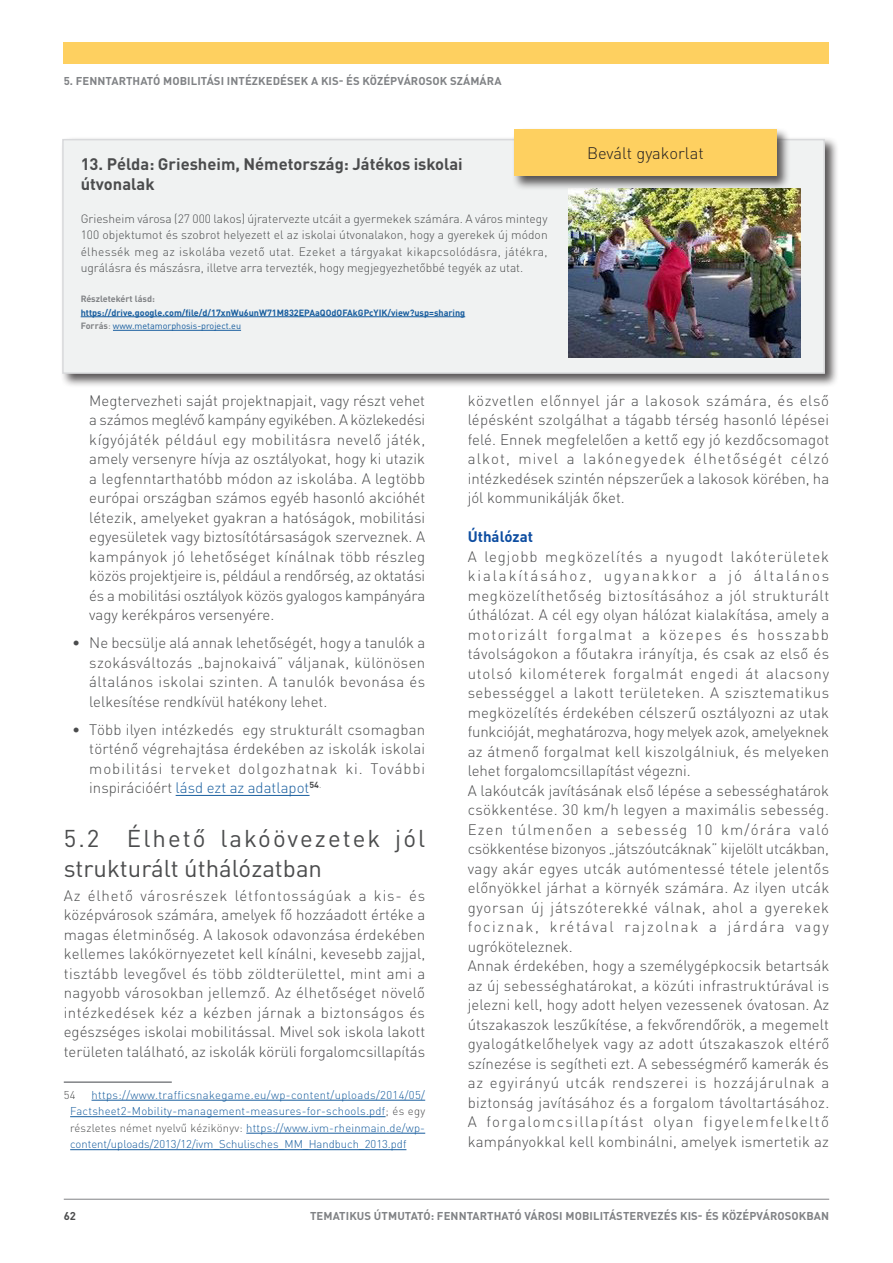
<style>
.page{position:relative;width:893px;height:1263px;background:#fff}
.page>*{position:absolute;margin:0;border:0;box-sizing:border-box;transform-origin:0 0}
.Level_2_headline_cop{font:24px/30px "DIN Pro";color:#4b4c4d}
.Box_title{font:700 16.5px/19.5px "DIN Pro";color:#4b4c4d}
.t1{font:300 16.5px "DIN Pro";color:#231f20}
.regular_text{font:300 15px/19.5px "DIN Pro";color:#4b4c4d;text-align:justify}
.Level_4_headline{font:700 15px "DIN Pro";color:#0d4da1}
.box_and_table_regula{font:300 12px/16.5px "DIN Pro";color:#4b4c4d;text-align:justify}
.Footnote_regular{font:300 11.25px/16.5px "DIN Pro";color:#175d9e;text-align:justify}
.t2{font:700 11.25px "DIN Pro";letter-spacing:.01em;color:#808285}
.t3{font:700 11.25px "DIN Pro";color:#4b4c4d}
.Footnote_regular-2{font:300 11.25px "DIN Pro";color:#4b4c4d}
.Reference_in_box{font:700 9px "DIN Pro";color:#175d9e}
.Reference_in_box-2{font:9px "DIN Pro";color:#175d9e}
.Reference_in_box-3{font:700 9px "DIN Pro";color:#808285}
.s1{font-weight:700;color:#808285}
.s2{color:#808285}
.s3{color:#175d9e}
.s4{color:#4b4c4d}
</style>
<div class="page">
<hr style="left:64px;top:1199px;width:765px;height:1px;background:#808285">
<div style="left:64px;top:43px;width:765px;height:21px;background:#fed060"></div>
<hr style="left:176px;top:795px;width:134px;height:1px;background:#175d9e">
<hr style="left:64px;top:1081px;width:108px;height:2px;background:#808285">
<hr style="left:92px;top:1100px;width:333px;height:1px;background:#175d9e">
<hr style="left:70px;top:1116px;width:316px;height:1px;background:#175d9e">
<hr style="left:246px;top:1133px;width:179px;height:1px;background:#175d9e">
<hr style="left:70px;top:1149px;width:336px;height:1px;background:#175d9e">
<div style="left:60px;top:137px;width:779px;height:251px;background:#231f20;opacity:.75"></div>
<div style="left:63px;top:140px;width:761px;height:233px;background:#f0f2f2"></div>
<hr style="left:81px;top:316px;width:384px;height:1px;background:#175d9e">
<hr style="left:113px;top:330px;width:128px;height:1px;background:#175d9e">
<div style="left:62px;top:139px;width:763px;height:235px;border:2px solid #d8d9db"></div>
<img style="left:569px;top:189px;width:231px;height:169px">
<div style="left:512px;top:127px;width:279px;height:63px;background:#231f20;opacity:.75"></div>
<div style="left:514px;top:129px;width:263px;height:47px;background:#fed060"></div>
<p class="t2" style="left:64px;top:72px;width:439px">5. FENNTARTHATÓ MOBILITÁSI INTÉZKEDÉSEK A KIS- ÉS KÖZÉPVÁROSOK SZÁMÁRA</p>
<p class="Box_title" style="left:81px;top:152px;width:384px">13. Példa: Griesheim, Németország: Játékos iskolai útvonalak</p>
<p class="box_and_table_regula" style="left:81px;top:209px;width:468px">Griesheim városa (27 000 lakos) újratervezte utcáit a gyermekek számára. A város mintegy 100 objektumot és szobrot helyezett el az iskolai útvonalakon, hogy a gyerekek új módon élhessék meg az iskolába vezető utat. Ezeket a tárgyakat kikapcsolódásra, játékra, ugrálásra és mászásra, illetve arra tervezték, hogy megjegyezhetőbbé tegyék az utat.</p>
<p class="Reference_in_box-3" style="left:81px;top:291px;width:76px">Részletekért lásd:</p>
<p class="Reference_in_box" style="left:81px;top:305px;width:386px">https://drive.google.com/file/d/17xnWu6unW71M832EPAaQOdOFAkGPcYIK/view?usp=sharing</p>
<p class="Reference_in_box-2" style="left:81px;top:319px;width:162px"><span class="s1">Forrás</span><span class="s2">:</span> www. metamorphosis-project.eu</p>
<p class="t1" style="left:587px;top:142px;width:118px">Bevált gyakorlat</p>
<p class="regular_text" style="left:89px;top:390px;width:338px">Megtervezheti saját projektnapjait, vagy részt vehet a számos meglévő kampány egyikében. A közlekedési kígyójáték például egy mobilitásra nevelő játék, amely versenyre hívja az osztályokat, hogy ki utazik a legfenntarthatóbb módon az iskolába. A legtöbb európai országban számos egyéb hasonló akcióhét létezik, amelyeket gyakran a hatóságok, mobilitási egyesületek vagy biztosítótársaságok szerveznek. A kampányok jó lehetőséget kínálnak több részleg közös projektjeire is, például a rendőrség, az oktatási és a mobilitási osztályok közös gyalogos kampányára vagy kerékpáros versenyére.</p>
<p class="regular_text" style="left:89px;top:633px;width:338px;text-indent:-17px">• Ne becsülje alá annak lehetőségét, hogy a tanulók a szokásváltozás „bajnokaivá” váljanak, különösen általános iskolai szinten. A tanulók bevonása és lelkesítése rendkívül hatékony lehet.</p>
<p class="regular_text" style="left:89px;top:719px;width:338px;text-indent:-17px">• Több ilyen intézkedés egy strukturált csomagban történő végrehajtása érdekében az iskolák iskolai mobilitási terveket dolgozhatnak ki. További inspirációért <span class="s3">lásd ezt az adatlapot</span><sup>54</sup><sup>.</sup></p>
<p class="Level_2_headline_cop" style="left:64px;top:821px;width:363px">5. 2 Élhető lakóövezetek jól strukturált úthálózatban</p>
<p class="regular_text" style="left:64px;top:885px;width:363px">Az élhető városrészek létfontosságúak a kis- és középvárosok számára, amelyek fő hozzáadott értéke a magas életminőség. A lakosok odavonzása érdekében kellemes lakókörnyezetet kell kínálni, kevesebb zajjal, tisztább levegővel és több zöldterülettel, mint ami a nagyobb városokban jellemző. Az élhetőséget növelő intézkedések kéz a kézben járnak a biztonságos és egészséges iskolai mobilitással. Mivel sok iskola lakott területen található, az iskolák körüli forgalomcsillapítás</p>
<p class="Footnote_regular-2" style="left:64px;top:1087px;width:13px">54</p>
<p class="Footnote_regular" style="left:70px;top:1086px;width:357px;text-indent:21px">https://www.trafficsnakegame.eu/wp-content/uploads/2014/05/ Factsheet2-Mobility-management-measures-for-schools.pdf<span class="s4">; és egy részletes német nyelvű kézikönyv:</span> https://www.ivm-rheinmain.de/wp&shy;content/uploads/2013/12/ivm_Schulisches_MM_Handbuch_2013.pdf</p>
<p class="regular_text" style="left:468px;top:390px;width:363px">közvetlen előnnyel jár a lakosok számára, és első lépésként szolgálhat a tágabb térség hasonló lépései felé. Ennek megfelelően a kettő egy jó kezdőcsomagot alkot, mivel a lakónegyedek élhetőségét célzó intézkedések szintén népszerűek a lakosok körében, ha jól kommunikálják őket.</p>
<p class="Level_4_headline" style="left:468px;top:524px;width:67px">Úthálózat</p>
<p class="regular_text" style="left:468px;top:546px;width:363px">A legjobb megközelítés a nyugodt lakóterületek kialakításához, ugyanakkor a jó általános megközelíthetőség biztosításához a jól strukturált úthálózat. A cél egy olyan hálózat kialakítása, amely a motorizált forgalmat a közepes és hosszabb távolságokon a főutakra irányítja, és csak az első és utolsó kilométerek forgalmát engedi át alacsony sebességgel a lakott területeken. A szisztematikus megközelítés érdekében célszerű osztályozni az utak funkcióját, meghatározva, hogy melyek azok, amelyeknek az átmenő forgalmat kell kiszolgálniuk, és melyeken lehet forgalomcsillapítást végezni.</p>
<p class="regular_text" style="left:468px;top:780px;width:363px">A lakóutcák javításának első lépése a sebességhatárok csökkentése. 30 km/h legyen a maximális sebesség.<br>Ezen túlmenően a sebesség 10 km/órára való csökkentése bizonyos „játszóutcáknak” kijelölt utcákban, vagy akár egyes utcák autómentessé tétele jelentős előnyökkel járhat a környék számára. Az ilyen utcák gyorsan új játszóterekké válnak, ahol a gyerekek fociznak, krétával rajzolnak a járdára vagy ugróköteleznek.</p>
<p class="regular_text" style="left:468px;top:956px;width:363px">Annak érdekében, hogy a személygépkocsik betartsák az új sebességhatárokat, a közúti infrastruktúrával is jelezni kell, hogy adott helyen vezessenek óvatosan. Az útszakaszok leszűkítése, a fekvőrendőrök, a megemelt gyalogátkelőhelyek vagy az adott útszakaszok eltérő színezése is segítheti ezt. A sebességmérő kamerák és az egyirányú utcák rendszerei is hozzájárulnak a biztonság javításához és a forgalom távoltartásához.<br>A forgalomcsillapítást olyan figyelemfelkeltő kampányokkal kell kombinálni, amelyek ismertetik az</p>
<p class="t3" style="left:64px;top:1207px;width:14px">62</p>
<p class="t2" style="left:310px;top:1207px;width:521px">TEMATIKUS ÚTMUTATÓ: FENNTARTHATÓ VÁROSI MOBILITÁSTERVEZÉS KIS- ÉS KÖZÉPVÁROSOKBAN</p>
</div>
